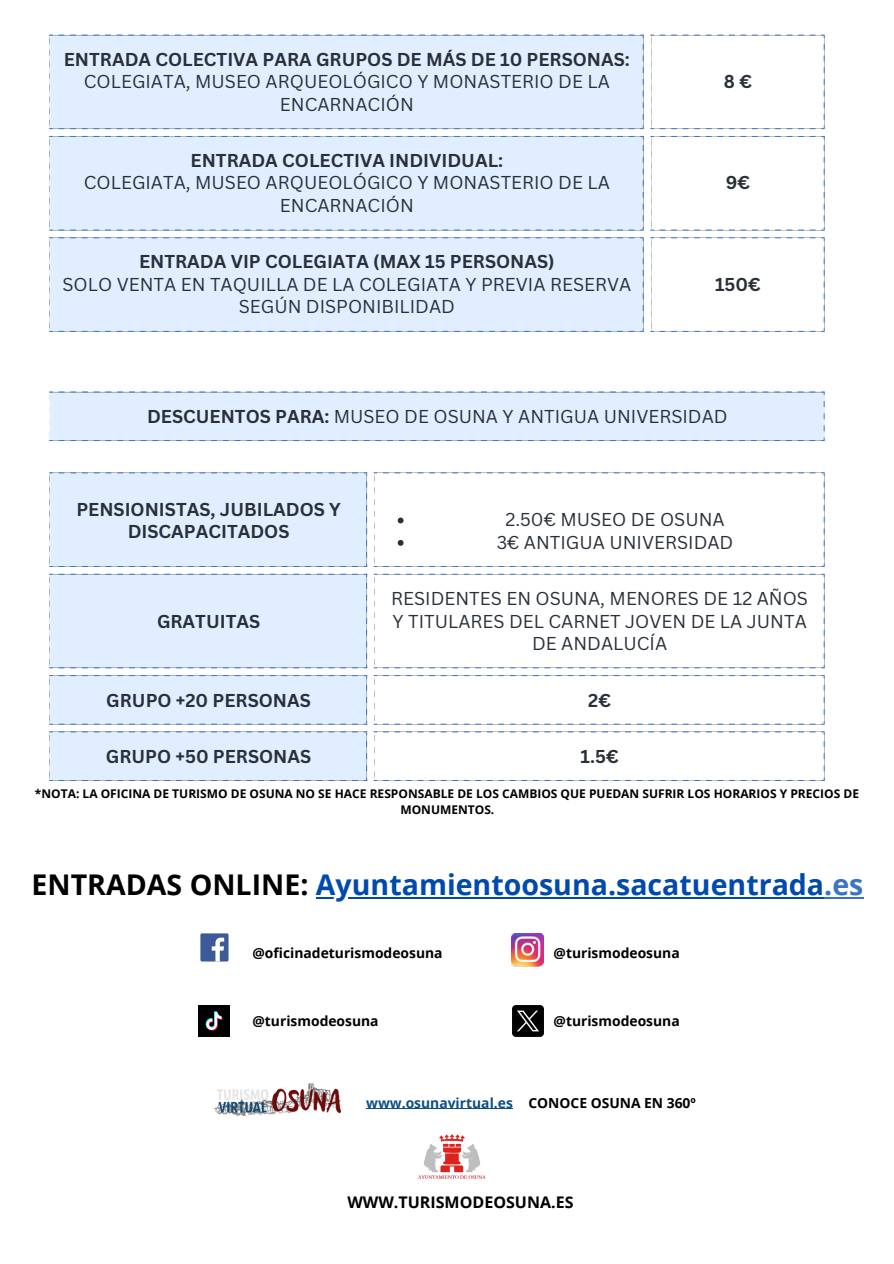
<style>
.page{position:relative;width:894px;height:1264px;background:#fff}
.page>*{position:absolute;margin:0;border:0;box-sizing:border-box;transform-origin:0 0}
.t1{font:700 28.5px "Open Sans";color:#004aad}
.t2{font:18.15px/22.5px "Canva Sans";color:#293039;text-align:center}
.t3{font:700 18.15px/22.4px "Canva Sans";color:#293039;text-align:center}
.t4{font:700 16.05px "Open Sans";color:#000}
.t5{font:700 13.8px "Open Sans";color:#000}
.t6{font:700 13.8px "Open Sans";color:#0d4f83}
.t7{font:700 12px/16px "Open Sans";color:#000;text-align:center}
.s1{font-weight:700}
.s2{color:#000}
.s3{color:#3b75c2}
</style>
<div class="page">
<svg style="left:49px;top:35px;width:594px;height:297px;background:#deebfc"></svg>
<svg style="left:650px;top:35px;width:174px;height:297px"></svg>
<svg style="left:49px;top:472px;width:318px;height:309px;background:#deecfc"></svg>
<svg style="left:374px;top:472px;width:450px;height:309px"></svg>
<svg style="left:49px;top:583px;width:1px;height:17px"></svg>
<svg style="left:374px;top:583px;width:1px;height:17px"></svg>
<svg style="left:366px;top:583px;width:1px;height:17px"></svg>
<svg style="left:823px;top:583px;width:1px;height:17px"></svg>
<div style="left:49px;top:391px;width:775px;height:50px;background:#e0eeff"></div>
<div style="left:200px;top:933px;width:28px;height:28px;background:#3d5a98;border-radius:2px"></div>
<svg style="left:212px;top:937px;width:12px;height:24px"></svg>
<img style="left:418px;top:1134px;width:68px;height:45px">
<img style="left:513px;top:1005px;width:30px;height:31px">
<img style="left:199px;top:1005px;width:30px;height:31px">
<img style="left:511px;top:933px;width:32px;height:33px">
<img style="left:214px;top:1083px;width:126px;height:32px">
<hr style="left:316px;top:897px;width:508px;height:1px;background:#004aad">
<hr style="left:824px;top:897px;width:39px;height:1px;background:#3b75c2">
<hr style="left:366px;top:1108px;width:147px;height:1px;background:#0d4f83">
<p class="t3" style="left:64px;top:47px;width:567px">ENTRADA COLECTIVA PARA GRUPOS DE MÁS DE 10 PERSONAS:</p>
<p class="t2" style="left:84px;top:70px;width:527px">COLEGIATA, MUSEO ARQUEOLÓGICO Y MONASTERIO DE LA<br>ENCARNACIÓN</p>
<p class="t3" style="left:723px;top:70px;width:29px">8€</p>
<p class="t3" style="left:190px;top:149px;width:314px">ENTRADA COLECTIVA INDIVIDUAL:</p>
<p class="t2" style="left:84px;top:171px;width:527px">COLEGIATA, MUSEO ARQUEOLÓGICO Y MONASTERIO DE LA<br>ENCARNACIÓN</p>
<p class="t3" style="left:725px;top:171px;width:26px">9€</p>
<p class="t3" style="left:139px;top:250px;width:417px">ENTRADA VIP COLEGIATA (MAX 15 PERSONAS)</p>
<p class="t2" style="left:62px;top:272px;width:570px">SOLO VENTA EN TAQUILLA DE LA COLEGIATA Y PREVIA RESERVA<br>SEGÚN DISPONIBILIDAD</p>
<p class="t3" style="left:714px;top:272px;width:47px">150€</p>
<p class="t2" style="left:147px;top:405px;width:582px"><span class="s1">DESCUENTOS PARA:</span> MUSEO DE OSUNA Y ANTIGUA UNIVERSIDAD</p>
<p class="t3" style="left:76px;top:497px;width:266px">PENSIONISTAS, JUBILADOS Y<br>DISCAPACITADOS</p>
<p class="t2" style="left:505px;top:508px;width:220px">2.50€ MUSEO DE OSUNA</p>
<p class="t2" style="left:496px;top:530px;width:238px">3€ ANTIGUA UNIVERSIDAD</p>
<p class="t3" style="left:157px;top:609px;width:105px">GRATUITAS</p>
<p class="t2" style="left:391px;top:587px;width:418px">RESIDENTES EN OSUNA, MENORES DE 12 AÑOS<br>Y TITULARES DEL CARNET JOVEN DE LA JUNTA<br>DE ANDALUCÍA</p>
<p class="t3" style="left:106px;top:688px;width:206px">GRUPO +20 PERSONAS</p>
<p class="t3" style="left:588px;top:688px;width:24px">2€</p>
<p class="t3" style="left:106px;top:744px;width:207px">GRUPO +50 PERSONAS</p>
<p class="t3" style="left:580px;top:744px;width:40px">1.5€</p>
<h4 class="t7" style="left:35px;top:785px;width:825px">*NOTA: LA OFICINA DE TURISMO DE OSUNA NO SE HACE RESPONSABLE DE LOS CAMBIOS QUE PUEDAN SUFRIR LOS HORARIOS Y PRECIOS DE<br>MONUMENTOS.</h4>
<p class="t1" style="left:31px;top:864px;width:833px"><span class="s2">ENTRADAS ONLINE:</span> Ayuntamientoosuna.sacatuentrada<span class="s3">.es</span></p>
<p class="t5" style="left:252px;top:943px;width:191px">@oficinadeturismodeosuna</p>
<h4 class="t5" style="left:553px;top:943px;width:128px">@turismodeosuna</h4>
<h4 class="t5" style="left:252px;top:1011px;width:128px">@turismodeosuna</h4>
<p class="t5" style="left:553px;top:1011px;width:128px">@turismodeosuna</p>
<h3 class="t6" style="left:366px;top:1092px;width:148px">www.osunavirtual.es</h3>
<p class="t5" style="left:528px;top:1092px;width:169px">CONOCE OSUNA EN 360º</p>
<h2 class="t4" style="left:347px;top:1190px;width:227px">WWW.TURISMODEOSUNA.ES</h2>
</div>
